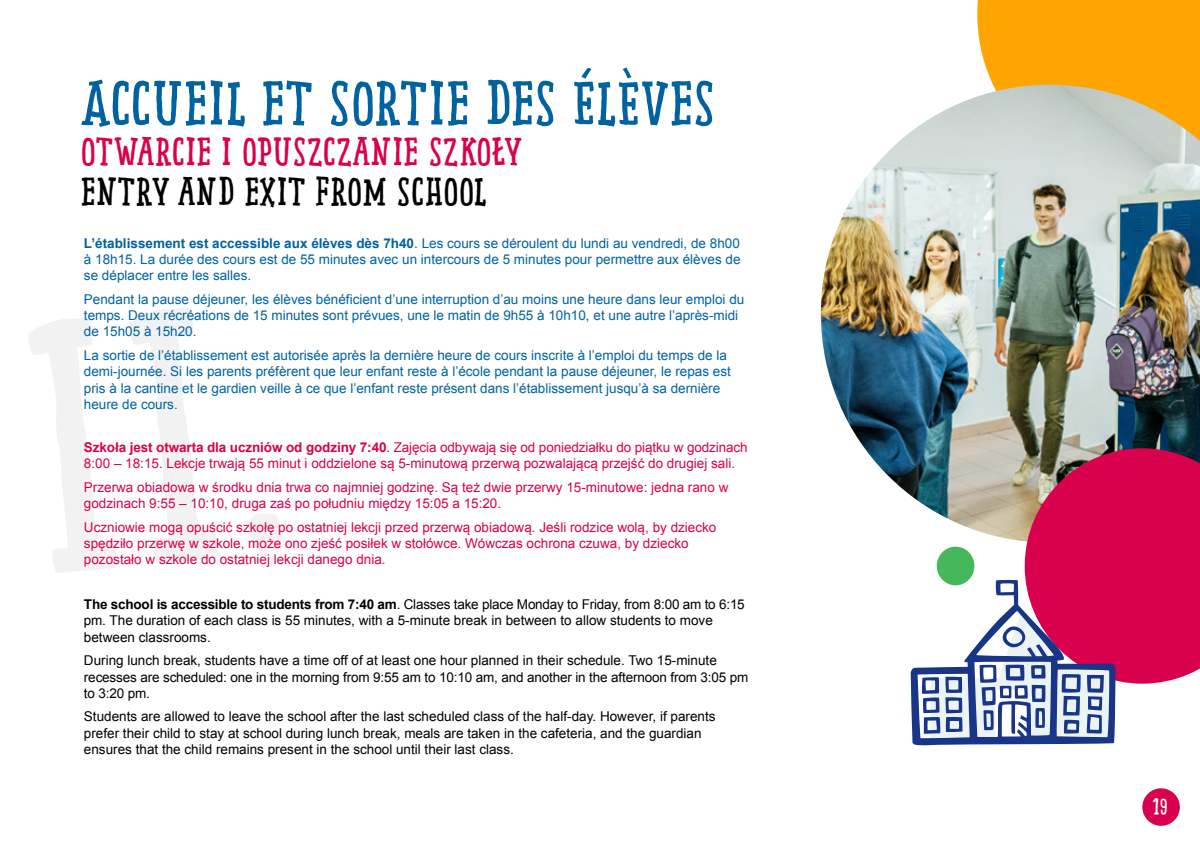
<style>
.page{position:relative;width:1200px;height:846px;background:#fff}
.page>*{position:absolute;margin:0;border:0;box-sizing:border-box;transform-origin:0 0}
.t1{font:61.05px "Pinto W00 NO 02";color:#0062a0}
.t2{font:38.7px "Pinto W00 NO 02";color:#d9004d}
.t3{font:38.7px "Pinto W00 NO 02";color:#000}
.t4{font:22.2px "Pinto W00 NO 02";color:#fff}
.t5{font:13.5px/16.2px "Arial";color:#0062a0}
.t6{font:13.5px/16.2px "Arial";color:#000}
.t7{font:13.5px/16.2px "Arial";color:#d9004d}
.s1{font-weight:700}
</style>
<div class="page">
<div style="left:1142px;top:788px;width:38px;height:38px;background:#d9004d;border-radius:50%"></div>
<div style="left:937px;top:546px;width:37px;height:39px;background:#44b85b;border-radius:50%"></div>
<div style="left:977px;top:0;width:223px;height:85px;background:#ffa500"></div>
<img style="left:821px;top:85px;width:379px;height:457px">
<svg style="left:1025px;top:448px;width:175px;height:235px;background:#d11153"></svg>
<svg style="left:911px;top:580px;width:205px;height:166px"></svg>
<h1 class="t1" style="left:81px;top:67px;width:636px">ACCUEIL ET SORTIE DES ÉLÈVES</h1>
<h2 class="t2" style="left:81px;top:128px;width:443px">OTWARCIE I OPUSZCZANIE SZKOŁY</h2>
<h2 class="t3" style="left:81px;top:169px;width:408px">ENTRY AND EXIT FROM SCHOOL</h2>
<p class="t5" style="left:84px;top:235px;width:658px;text-align:justify"><span class="s1">L’établissement est accessible aux élèves dès 7h40</span>. Les cours se déroulent du lundi au vendredi, de 8h00 à 18h15. La durée des cours est de 55 minutes avec un intercours de 5 minutes pour permettre aux élèves de se déplacer entre les salles.</p>
<p class="t5" style="left:84px;top:291px;width:662px">Pendant la pause déjeuner, les élèves bénéficient d’une interruption d’au moins une heure dans leur emploi du temps. Deux récréations de 15 minutes sont prévues, une le matin de 9h55 à 10h10, et une autre l’après-midi de 15h05 à 15h20.</p>
<p class="t5" style="left:84px;top:347px;width:648px">La sortie de l’établissement est autorisée après la dernière heure de cours inscrite à l’emploi du temps de la demi-journée. Si les parents préfèrent que leur enfant reste à l’école pendant la pause déjeuner, le repas est pris à la cantine et le gardien veille à ce que l’enfant reste présent dans l’établissement jusqu’à sa dernière heure de cours.</p>
<p class="t7" style="left:84px;top:439px;width:665px"><span class="s1">Szkoła jest otwarta dla uczniów od godziny 7:40</span>. Zajęcia odbywają się od poniedziałku do piątku w godzinach<br>8:00 – 18:15. Lekcje trwają 55 minut i oddzielone są 5-minutową przerwą pozwalającą przejść do drugiej sali.</p>
<p class="t7" style="left:84px;top:479px;width:646px">Przerwa obiadowa w środku dnia trwa co najmniej godzinę. Są też dwie przerwy 15-minutowe: jedna rano w godzinach 9:55 – 10:10, druga zaś po południu między 15:05 a 15:20.</p>
<p class="t7" style="left:84px;top:519px;width:634px">Uczniowie mogą opuścić szkołę po ostatniej lekcji przed przerwą obiadową. Jeśli rodzice wolą, by dziecko spędziło przerwę w szkole, może ono zjeść posiłek w stołówce. Wówczas ochrona czuwa, by dziecko pozostało w szkole do ostatniej lekcji danego dnia.</p>
<p class="t6" style="left:84px;top:596px;width:662px"><span class="s1">The school is accessible to students from 7:40 am</span>. Classes take place Monday to Friday, from 8:00 am to 6:15 pm. The duration of each class is 55 minutes, with a 5-minute break in between to allow students to move between classrooms.</p>
<p class="t6" style="left:84px;top:652px;width:666px">During lunch break, students have a time off of at least one hour planned in their schedule. Two 15-minute recesses are scheduled: one in the morning from 9:55 am to 10:10 am, and another in the afternoon from 3:05 pm to 3:20 pm.</p>
<p class="t6" style="left:84px;top:708px;width:633px">Students are allowed to leave the school after the last scheduled class of the half-day. However, if parents prefer their child to stay at school during lunch break, meals are taken in the cafeteria, and the guardian ensures that the child remains present in the school until their last class.</p>
<h3 class="t4" style="left:1153px;top:793px;width:17px">19</h3>
</div>
